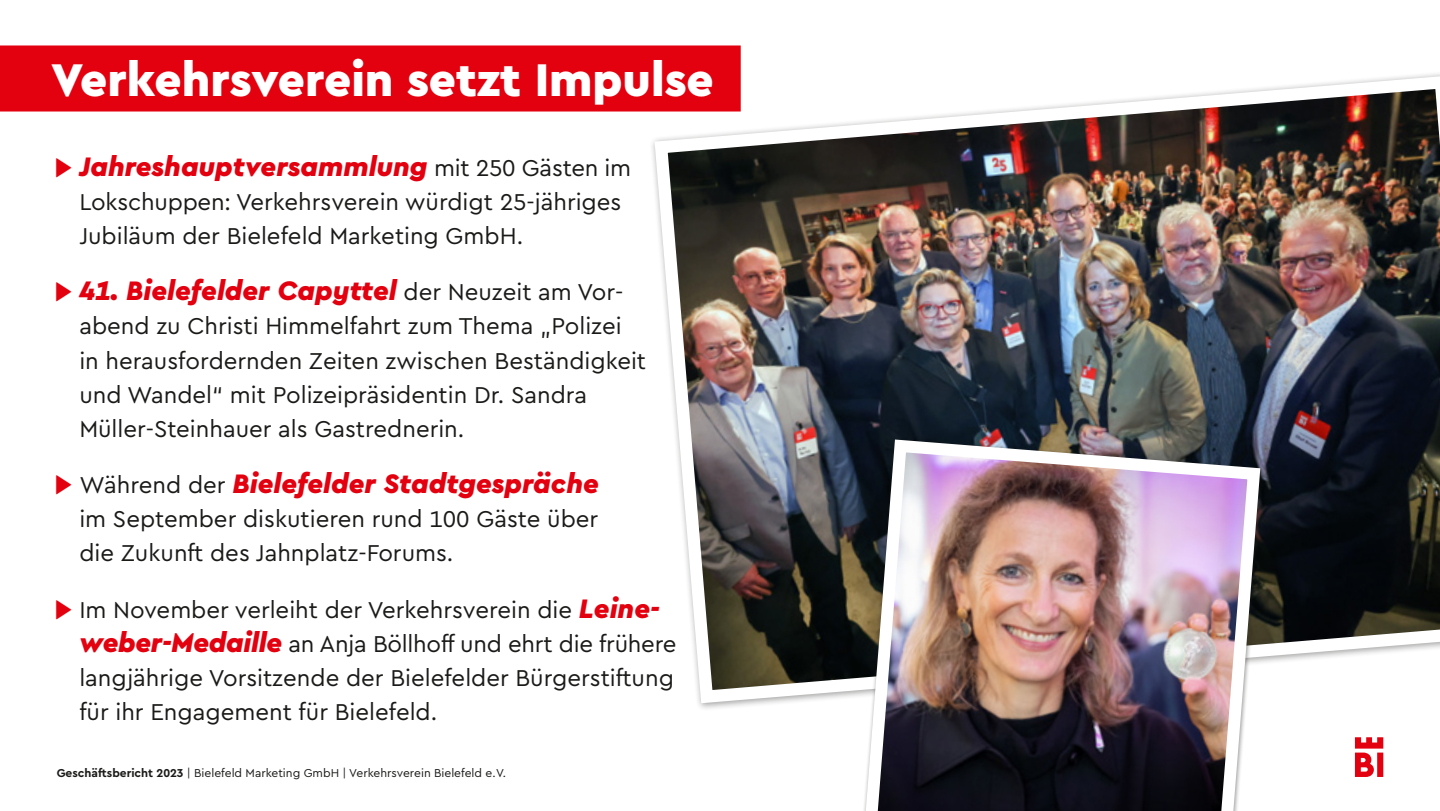
<style>
.page{position:relative;width:1440px;height:811px;background:#fff}
.page>*{position:absolute;margin:0;border:0;box-sizing:border-box;transform-origin:0 0}
.t1{font:900 48px "Cera Bielefeld";color:#fff}
.t2{font:italic 900 28px "Cera Bielefeld";color:#e3000f}
.t3{font:24px/34px "Cera Bielefeld";color:#1a1a18}
.t4{font:12px "Cera Bielefeld";color:#1a1a18}
.s1{font-weight:700;font-style:normal}
.s2{font-weight:400;font-style:normal;font-size:24px;color:#1a1a18}
.s3{font-weight:700;font-size:28px;color:#e3000f}
.s4{font-weight:900;font-style:italic;font-size:28px;color:#e3000f}
.s5{font-weight:700}
</style>
<div class="page">
<img style="left:648px;top:74px;width:792px;height:635px">
<img style="left:847px;top:433px;width:420px;height:378px">
<svg style="left:1355px;top:737px;width:28px;height:40px"></svg>
<div style="left:0;top:45px;width:741px;height:66px;background:#e3000f"></div>
<h1 class="t1" style="left:51px;top:47px;width:664px">Verkehrsverein setzt Impulse</h1>
<p class="t2" style="left:54px;top:148px;width:579px"><span class="s1">▶</span> Jahreshauptversammlung <span class="s2">mit 250 Gästen im</span></p>
<p class="t3" style="left:79px;top:184px;width:544px">Lokschuppen: Verkehrsverein würdigt 25-jähriges<br>Jubiläum der Bielefeld Marketing GmbH.</p>
<p class="t2" style="left:54px;top:272px;width:571px"><span class="s1">▶</span> 41. Bielefelder Capyttel <span class="s2">der Neuzeit am Vor-</span></p>
<p class="t3" style="left:79px;top:308px;width:568px">abend zu Christi Himmelfahrt zum Thema „Polizei in herausfordernden Zeiten zwischen Beständigkeit und Wandel“ mit Polizeipräsidentin Dr. Sandra Müller-Steinhauer als Gastrednerin.</p>
<p class="t2" style="left:54px;top:465px;width:547px"><span class="s1">▶</span> <span class="s2">Während der</span> Bielefelder Stadtgespräche</p>
<p class="t3" style="left:79px;top:501px;width:520px">im September diskutieren rund 100 Gäste über die Zukunft des Jahnplatz-Forums.</p>
<p class="t3" style="left:79px;top:592px;width:599px;text-indent:-26px"><span class="s3">▶</span> Im November verleiht der Verkehrsverein die <span class="s4">Leine&shy;weber-Medaille</span> an Anja Böllhoff und ehrt die frühere langjährige Vorsitzende der Bielefelder Bürgerstiftung für ihr Engagement für Bielefeld.</p>
<p class="t4" style="left:57px;top:765px;width:451px"><span class="s5">Geschäftsbericht 2023</span> | Bielefeld Marketing GmbH | Verkehrsverein Bielefeld e.V.</p>
</div>
